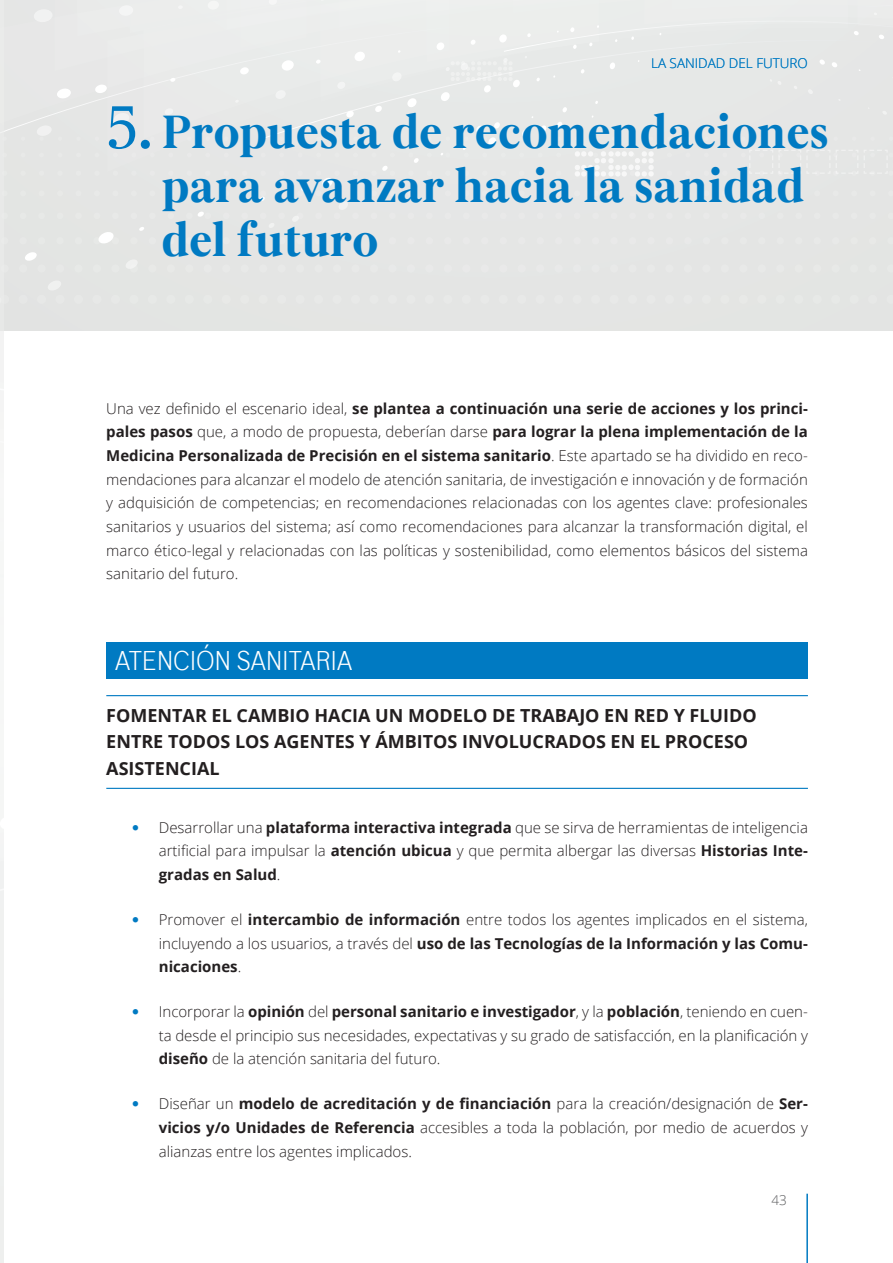
<style>
.page{position:relative;width:893px;height:1263px;background:#fff}
.page>*{position:absolute;margin:0;border:0;box-sizing:border-box;transform-origin:0 0}
._22_reg_left_copy_4{font:700 45px/54px "Roche Serif";color:#007ac2}
._0__SUBTITULO_SANIDA{font:300 27px "Roche Sans";color:#fff}
._0_0__SUBTITULO_SANI{font:700 18px/26.7px "Open Sans";color:#231f20}
.TEXTO_GENERAL_SANIDA{font:300 15px/23.7px "Open Sans";color:#231f20;text-align:justify}
.t1{font:300 13.5px "Open Sans";color:#007ac2}
.t2{font:300 13.5px "Open Sans";color:#57585a}
.s1{font-weight:400;font-size:60px}
.s2{font-weight:700}
.s3{font-family:"Avenir";font-weight:800;color:#007ac2}
</style>
<div class="page">
<hr style="left:806px;top:1194px;width:2px;height:69px;background:#007ac2">
<div style="left:0;top:0;width:893px;height:331px;background:#e5e6e5"></div>
<div style="left:223px;top:213px;width:7px;height:6px;background:#e9e9e9;border-radius:50%"></div>
<div style="left:241px;top:213px;width:7px;height:6px;background:#e9e9e9;border-radius:50%"></div>
<div style="left:278px;top:213px;width:7px;height:6px;background:#e9e9e9;border-radius:50%"></div>
<div style="left:278px;top:237px;width:7px;height:7px;background:#e8e9e9;border-radius:50%"></div>
<div style="left:296px;top:237px;width:8px;height:7px;background:#e9e9e9;border-radius:50%"></div>
<div style="left:315px;top:237px;width:7px;height:7px;background:#e9e9e9;border-radius:50%"></div>
<div style="left:333px;top:237px;width:8px;height:7px;background:#e9e9e9;border-radius:50%"></div>
<div style="left:352px;top:237px;width:7px;height:7px;background:#e9e9e9;border-radius:50%"></div>
<div style="left:370px;top:237px;width:8px;height:7px;background:#e9e9e9;border-radius:50%"></div>
<div style="left:389px;top:213px;width:7px;height:6px;background:#e9e9e9;border-radius:50%"></div>
<div style="left:389px;top:237px;width:7px;height:7px;background:#e9e9e9;border-radius:50%"></div>
<div style="left:388px;top:264px;width:9px;height:9px;background:#e8e9e9;border-radius:50%"></div>
<div style="left:407px;top:237px;width:8px;height:7px;background:#e9e9e9;border-radius:50%"></div>
<div style="left:407px;top:264px;width:8px;height:9px;background:#e8e9e9;border-radius:50%"></div>
<div style="left:426px;top:213px;width:7px;height:6px;background:#e9e9e9;border-radius:50%"></div>
<div style="left:426px;top:237px;width:7px;height:7px;background:#e9e9e9;border-radius:50%"></div>
<div style="left:425px;top:264px;width:8px;height:9px;background:#e9e9e9;border-radius:50%"></div>
<div style="left:444px;top:237px;width:7px;height:7px;background:#e9e9e9;border-radius:50%"></div>
<div style="left:444px;top:264px;width:8px;height:9px;background:#e9e9e9;border-radius:50%"></div>
<div style="left:463px;top:213px;width:7px;height:6px;background:#e9e9e9;border-radius:50%"></div>
<div style="left:463px;top:237px;width:7px;height:7px;background:#e9e9e9;border-radius:50%"></div>
<div style="left:462px;top:264px;width:8px;height:9px;background:#e9e9e9;border-radius:50%"></div>
<div style="left:481px;top:213px;width:7px;height:6px;background:#e9e9e9;border-radius:50%"></div>
<div style="left:481px;top:237px;width:7px;height:7px;background:#e9e9e9;border-radius:50%"></div>
<div style="left:481px;top:264px;width:8px;height:9px;background:#e9e9e9;border-radius:50%"></div>
<div style="left:500px;top:213px;width:7px;height:6px;background:#e9e9e9;border-radius:50%"></div>
<div style="left:500px;top:237px;width:7px;height:7px;background:#e9e9e9;border-radius:50%"></div>
<div style="left:499px;top:264px;width:8px;height:9px;background:#e9e9e9;border-radius:50%"></div>
<div style="left:518px;top:213px;width:7px;height:6px;background:#e9e9e9;border-radius:50%"></div>
<div style="left:518px;top:237px;width:7px;height:7px;background:#e9e9e9;border-radius:50%"></div>
<div style="left:518px;top:264px;width:8px;height:9px;background:#e9e9e9;border-radius:50%"></div>
<div style="left:536px;top:237px;width:8px;height:7px;background:#e9e9e9;border-radius:50%"></div>
<div style="left:536px;top:264px;width:8px;height:9px;background:#e9e9e9;border-radius:50%"></div>
<div style="left:555px;top:213px;width:7px;height:6px;background:#e9e9e9;border-radius:50%"></div>
<div style="left:555px;top:237px;width:7px;height:7px;background:#e9e9e9;border-radius:50%"></div>
<div style="left:555px;top:264px;width:8px;height:9px;background:#e8e9e9;border-radius:50%"></div>
<div style="left:573px;top:237px;width:8px;height:7px;background:#e9e9e9;border-radius:50%"></div>
<div style="left:573px;top:264px;width:8px;height:9px;background:#e8e9e9;border-radius:50%"></div>
<div style="left:592px;top:213px;width:7px;height:6px;background:#e9e9e9;border-radius:50%"></div>
<div style="left:592px;top:237px;width:7px;height:7px;background:#e9e9e9;border-radius:50%"></div>
<div style="left:610px;top:237px;width:8px;height:7px;background:#e9e9e9;border-radius:50%"></div>
<div style="left:629px;top:213px;width:7px;height:6px;background:#e9e9e9;border-radius:50%"></div>
<div style="left:629px;top:237px;width:7px;height:7px;background:#e9e9e9;border-radius:50%"></div>
<div style="left:647px;top:237px;width:8px;height:7px;background:#e9e9e9;border-radius:50%"></div>
<div style="left:666px;top:213px;width:7px;height:6px;background:#e9e9e9;border-radius:50%"></div>
<div style="left:666px;top:237px;width:7px;height:7px;background:#e9e9e9;border-radius:50%"></div>
<div style="left:684px;top:237px;width:8px;height:7px;background:#e9e9e9;border-radius:50%"></div>
<div style="left:703px;top:213px;width:7px;height:6px;background:#e9e9e9;border-radius:50%"></div>
<div style="left:703px;top:237px;width:7px;height:7px;background:#e8e9e9;border-radius:50%"></div>
<div style="left:721px;top:213px;width:7px;height:6px;background:#e9e9e9;border-radius:50%"></div>
<div style="left:740px;top:213px;width:7px;height:6px;background:#e9e9e9;border-radius:50%"></div>
<div style="left:758px;top:213px;width:7px;height:6px;background:#e8e9e9;border-radius:50%"></div>
<svg style="left:557px;top:122px;width:5px;height:6px"></svg>
<svg style="left:488px;top:141px;width:8px;height:5px"></svg>
<svg style="left:414px;top:158px;width:5px;height:5px"></svg>
<svg style="left:382px;top:166px;width:6px;height:5px"></svg>
<svg style="left:301px;top:185px;width:7px;height:7px"></svg>
<svg style="left:260px;top:197px;width:5px;height:4px"></svg>
<svg style="left:198px;top:212px;width:6px;height:5px"></svg>
<svg style="left:139px;top:227px;width:5px;height:4px"></svg>
<svg style="left:99px;top:232px;width:15px;height:12px"></svg>
<svg style="left:25px;top:252px;width:12px;height:9px"></svg>
<svg style="left:562px;top:107px;width:5px;height:5px"></svg>
<svg style="left:3px;top:0;width:543px;height:141px"></svg>
<svg style="left:48px;top:281px;width:13px;height:9px"></svg>
<svg style="left:126px;top:260px;width:11px;height:8px"></svg>
<svg style="left:241px;top:229px;width:9px;height:7px"></svg>
<svg style="left:269px;top:223px;width:5px;height:5px"></svg>
<svg style="left:292px;top:216px;width:7px;height:6px"></svg>
<svg style="left:322px;top:178px;width:26px;height:32px"></svg>
<svg style="left:808px;top:90px;width:5px;height:4px"></svg>
<svg style="left:575px;top:151px;width:79px;height:26px"></svg>
<svg style="left:339px;top:0;width:545px;height:82px"></svg>
<svg style="left:749px;top:150px;width:109px;height:24px"></svg>
<svg style="left:864px;top:150px;width:23px;height:24px"></svg>
<div style="left:106px;top:642px;width:702px;height:37px;background:#007ac2"></div>
<hr style="left:106px;top:695px;width:702px;height:1px;background:#007ac2">
<hr style="left:106px;top:788px;width:702px;height:1px;background:#007ac2">
<hr style="left:0;top:0;width:3px;height:1263px;background:#eeefee">
<svg style="left:0;top:388px;width:3px;height:503px"></svg>
<p class="t1" style="left:651px;top:54px;width:158px">LA SANIDAD DEL FUTURO</p>
<p class="_22_reg_left_copy_4" style="left:162px;top:105px;width:669px;text-indent:-55px"><span class="s1">5.</span> Propuesta de recomendaciones para avanzar hacia la sanidad del futuro</p>
<p class="TEXTO_GENERAL_SANIDA" style="left:106px;top:396px;width:703px">Una vez definido el escenario ideal, <span class="s2">se plantea a continuación una serie de acciones y los princi&shy;pales pasos</span> que, a modo de propuesta, deberían darse <span class="s2">para lograr la plena implementación de la Medicina Personalizada de Precisión en el sistema sanitario</span>. Este apartado se ha dividido en reco&shy;mendaciones para alcanzar el modelo de atención sanitaria, de investigación e innovación y de formación y adquisición de competencias; en recomendaciones relacionadas con los agentes clave: profesionales sanitarios y usuarios del sistema; así como recomendaciones para alcanzar la transformación digital, el marco ético-legal y relacionadas con las políticas y sostenibilidad, como elementos básicos del sistema sanitario del futuro.</p>
<p class="_0__SUBTITULO_SANIDA" style="left:115px;top:643px;width:239px">ATENCIÓN SANITARIA</p>
<p class="_0_0__SUBTITULO_SANI" style="left:106px;top:701px;width:652px">FOMENTAR EL CAMBIO HACIA UN MODELO DE TRABAJO EN RED Y FLUIDO<br>ENTRE TODOS LOS AGENTES Y ÁMBITOS INVOLUCRADOS EN EL PROCESO<br>ASISTENCIAL</p>
<p class="TEXTO_GENERAL_SANIDA" style="left:159px;top:815px;width:651px;text-indent:-27px"><span class="s3">•</span> Desarrollar una <span class="s2">plataforma interactiva integrada</span> que se sirva de herramientas de inteligencia artificial para impulsar la <span class="s2">atención ubicua</span> y que permita albergar las diversas <span class="s2">Historias Inte&shy;gradas en Salud</span>.</p>
<p class="TEXTO_GENERAL_SANIDA" style="left:159px;top:907px;width:651px;text-indent:-27px"><span class="s3">•</span> Promover el <span class="s2">intercambio de información</span> entre todos los agentes implicados en el sistema, incluyendo a los usuarios, a través del <span class="s2">uso de las Tecnologías de la Información y las Comu&shy;nicaciones</span>.</p>
<p class="TEXTO_GENERAL_SANIDA" style="left:159px;top:999px;width:651px;text-indent:-27px"><span class="s3">•</span> Incorporar la <span class="s2">opinión</span> del <span class="s2">personal sanitario e investigador</span>, y la <span class="s2">población</span>, teniendo en cuen&shy;ta desde el principio sus necesidades, expectativas y su grado de satisfacción, en la planificación y <span class="s2">diseño</span> de la atención sanitaria del futuro.</p>
<p class="TEXTO_GENERAL_SANIDA" style="left:159px;top:1092px;width:651px;text-indent:-27px"><span class="s3">•</span> Diseñar un <span class="s2">modelo de acreditación y de financiación</span> para la creación/designación de <span class="s2">Ser&shy;vicios y/o Unidades de Referencia</span> accesibles a toda la población, por medio de acuerdos y alianzas entre los agentes implicados.</p>
<p class="t2" style="left:771px;top:1191px;width:17px">43</p>
</div>
